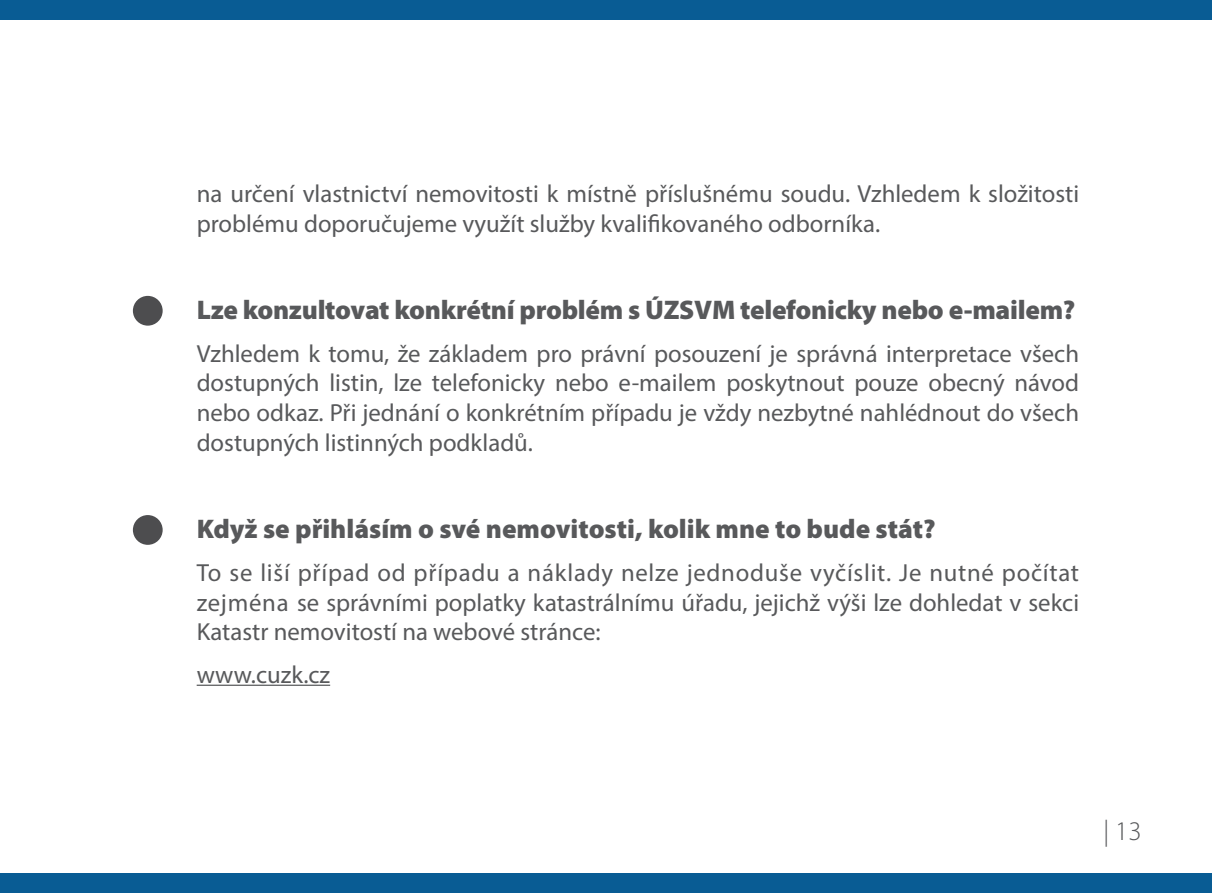
<style>
.page{position:relative;width:1212px;height:893px;background:#fff}
.page>*{position:absolute;margin:0;border:0;box-sizing:border-box;transform-origin:0 0}
.t1{font:900 27px "Myriad Pro";letter-spacing:-.01em;color:#58595b}
.t2{font:300 27px "Myriad Pro";color:#58595b}
.t3{font:24.75px/29.7px "Myriad Pro";color:#58595b;text-align:justify}
</style>
<div class="page">
<div style="left:0;top:874px;width:1212px;height:19px;background:#095c94"></div>
<div style="left:0;top:0;width:1212px;height:19px;background:#095c94"></div>
<hr style="left:197px;top:685px;width:133px;height:1px;background:#58595b">
<div style="left:133px;top:296px;width:30px;height:30px;background:#4d4d4f;border-radius:50%"></div>
<div style="left:133px;top:515px;width:30px;height:30px;background:#4d4d4f;border-radius:50%"></div>
<p class="t3" style="left:197px;top:178px;width:884px">na určení vlastnictví nemovitosti k místně příslušnému soudu. Vzhledem k složitosti problému doporučujeme využít služby kvalifikovaného odborníka.</p>
<p class="t1" style="left:197px;top:292px;width:880px">Lze konzultovat konkrétní problém s ÚZSVM telefonicky nebo e-mailem?</p>
<p class="t3" style="left:197px;top:338px;width:884px">Vzhledem k tomu, že základem pro právní posouzení je správná interpretace všech dostupných listin, lze telefonicky nebo e-mailem poskytnout pouze obecný návod nebo odkaz. Při jednání o konkrétním případu je vždy nezbytné nahlédnout do všech dostupných listinných podkladů.</p>
<p class="t1" style="left:197px;top:511px;width:740px">Když se přihlásím o své nemovitosti, kolik mne to bude stát?</p>
<p class="t3" style="left:197px;top:557px;width:884px">To se liší případ od případu a náklady nelze jednoduše vyčíslit. Je nutné počítat zejména se správními poplatky katastrálnímu úřadu, jejichž výši lze dohledat v sekci Katastr nemovitostí na webové stránce:</p>
<p class="t3" style="left:197px;top:659px;width:135px">www.cuzk.cz</p>
<p class="t2" style="left:1103px;top:815px;width:39px">| 13</p>
</div>
